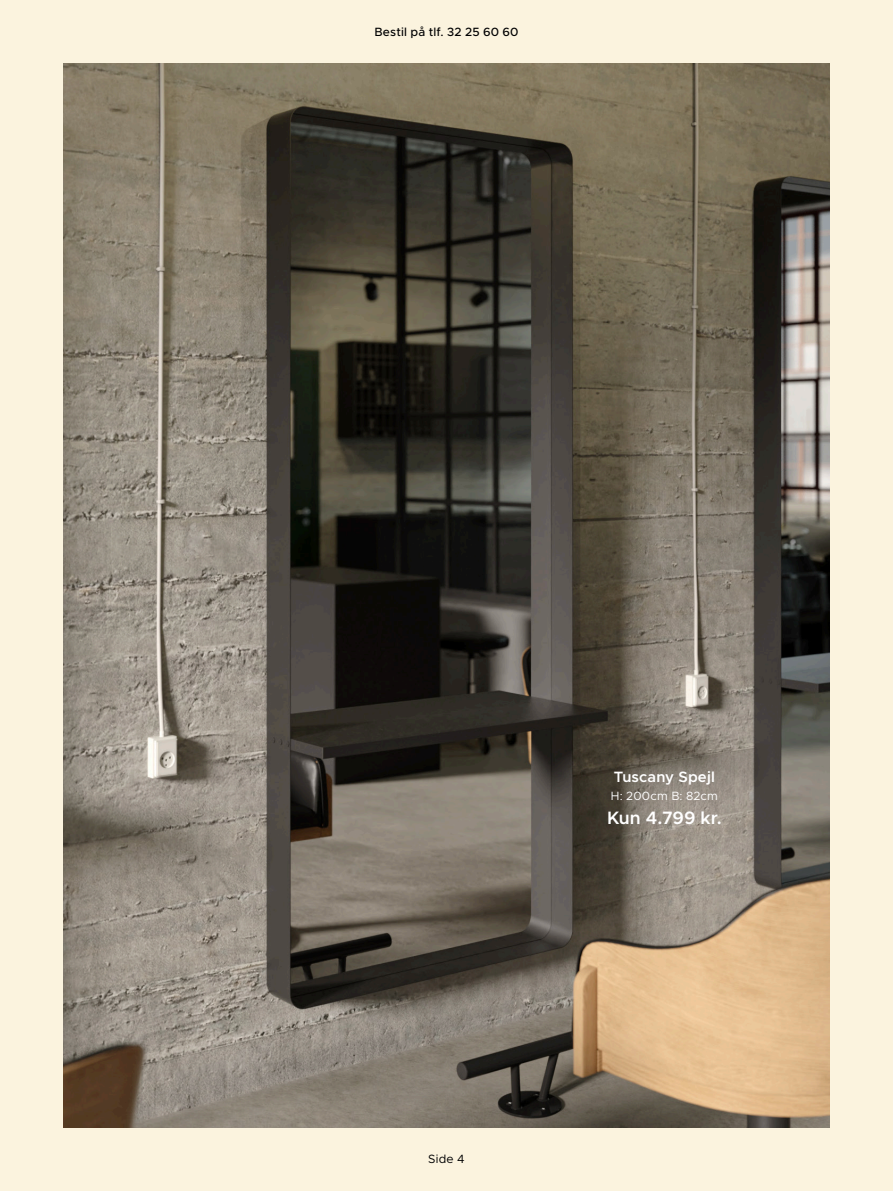
<style>
.page{position:relative;width:893px;height:1191px;background:#fbf3de}
.page>*{position:absolute;margin:0;border:0;box-sizing:border-box;transform-origin:0 0}
.t1{font:600 18px "Metropolis";color:#fff}
.t2{font:600 15px "Metropolis";letter-spacing:.01em;color:#fff}
.t3{font:500 12px "Metropolis";letter-spacing:.015em;color:#000001}
.t4{font:12px "Metropolis";letter-spacing:.015em;color:#fff}
.t5{font:12px "Metropolis";color:#000001}
</style>
<div class="page">
<img style="left:64px;top:64px;width:765px;height:1063px">
<p class="t3" style="left:374px;top:24px;width:146px">Bestil på tlf. 32 25 60 60</p>
<p class="t5" style="left:428px;top:1151px;width:38px">Side 4</p>
<p class="t2" style="left:614px;top:767px;width:103px">Tuscany Spejl</p>
<p class="t1" style="left:607px;top:806px;width:116px">Kun 4.799 kr.</p>
<p class="t4" style="left:611px;top:788px;width:108px">H: 200cm B: 82cm</p>
</div>
